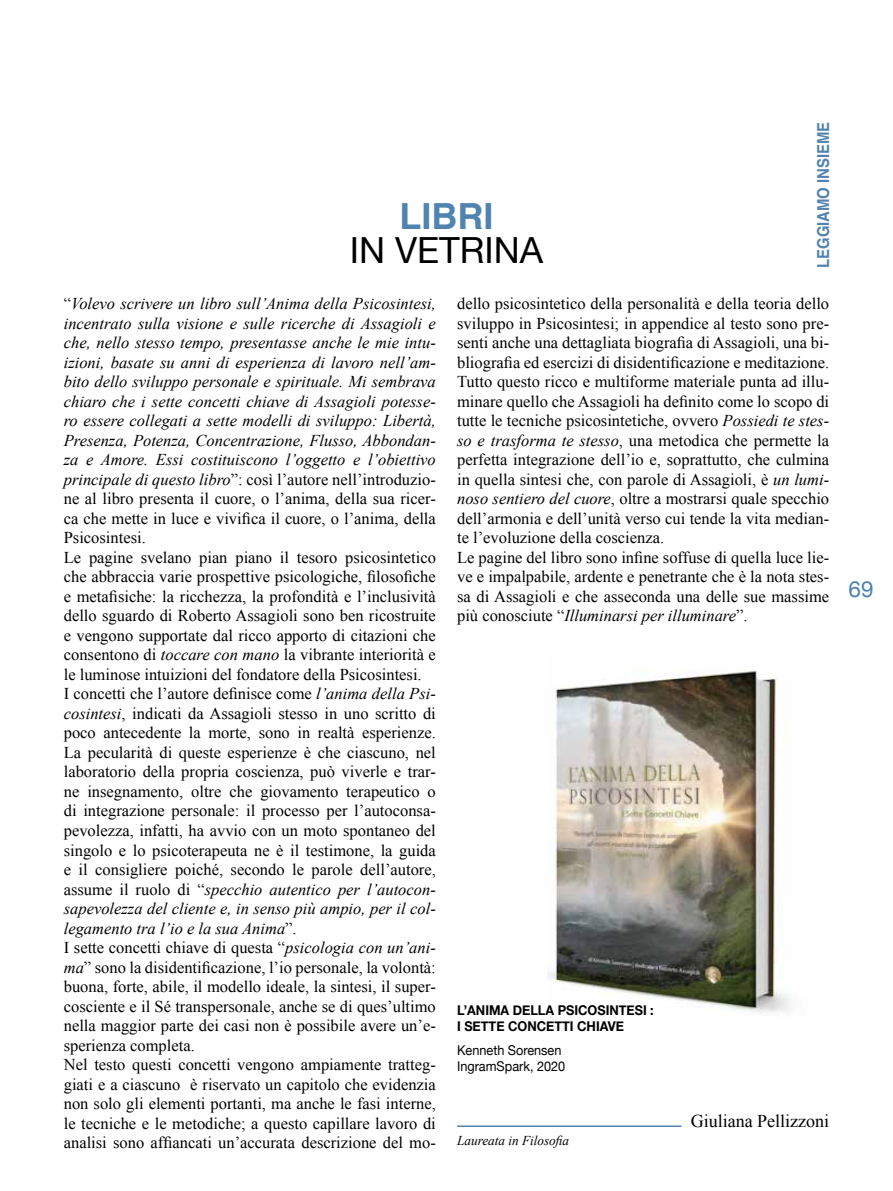
<style>
.page{position:relative;width:893px;height:1191px;background:#fff}
.page>*{position:absolute;margin:0;border:0;box-sizing:border-box;transform-origin:0 0}
.t1{font:36px "Helvetica Neue";color:#000}
.t2{font:700 36px "Helvetica";color:#5083af}
.t3{font:22.5px "Helvetica Neue";color:#5083af}
.t4{font:18px "Times New Roman";color:#000}
.t5{font:16.5px/19.5px "Times New Roman";color:#000}
.t6{font:700 16.5px "Helvetica";color:#5083af;scale:.9 1}
.t7{font:700 13.5px/16.5px "Helvetica Neue";color:#000;scale:.94 1}
.t8{font:13.5px/16.2px "Helvetica Neue";color:#000;scale:.94 1}
.t9{font:italic 13.5px "Times New Roman";color:#000}
.s1{font-style:italic}
</style>
<div class="page">
<hr style="left:457px;top:1125px;width:224px;height:2px;background:#5083af">
<img style="left:547px;top:670px;width:242px;height:343px">
<p class="t6" style="left:810px;top:268px;width:164px;rotate:-90deg">LEGGIAMO INSIEME</p>
<h1 class="t2" style="left:399px;top:187px;width:95px">LIBRI</h1>
<h1 class="t1" style="left:350px;top:224px;width:195px">IN VETRINA</h1>
<p class="t5" style="left:457px;top:294px;width:374px">dello psicosintetico della personalità e della teoria dello sviluppo in Psicosintesi; in appendice al testo sono pre&shy;senti anche una dettagliata biografia di Assagioli, una bi&shy;bliografia ed esercizi di disidentificazione e meditazione.<br>Tutto questo ricco e multiforme materiale punta ad illu&shy;minare quello che Assagioli ha definito come lo scopo di tutte le tecniche psicosintetiche, ovvero <span class="s1">Possiedi te stes&shy;so e trasforma te stesso</span>, una metodica che permette la perfetta integrazione dell’io e, soprattutto, che culmina in quella sintesi che, con parole di Assagioli, è <span class="s1">un lumi&shy;noso sentiero del cuore</span>, oltre a mostrarsi quale specchio dell’armonia e dell’unità verso cui tende la vita median&shy;te l’evoluzione della coscienza.<br>Le pagine del libro sono infine soffuse di quella luce lie&shy;ve e impalpabile, ardente e penetrante che è la nota stes&shy;sa di Assagioli e che asseconda una delle sue massime più conosciute “<span class="s1">Illuminarsi per illuminare</span>”.</p>
<p class="t5" style="left:64px;top:294px;width:374px">“<span class="s1">Volevo scrivere un libro sull’Anima della Psicosintesi, incentrato sulla visione e sulle ricerche di Assagioli e che, nello stesso tempo, presentasse anche le mie intu&shy;izioni, basate su anni di esperienza di lavoro nell’am&shy;bito dello sviluppo personale e spirituale. Mi sembrava chiaro che i sette concetti chiave di Assagioli potesse&shy;ro essere collegati a sette modelli di sviluppo: Libertà, Presenza, Potenza, Concentrazione, Flusso, Abbondan&shy;za e Amore. Essi costituiscono l’oggetto e l’obiettivo principale di questo libro</span>”: così l’autore nell’introduzio&shy;ne al libro presenta il cuore, o l’anima, della sua ricer&shy;ca che mette in luce e vivifica il cuore, o l’anima, della Psicosintesi.<br>Le pagine svelano pian piano il tesoro psicosintetico che abbraccia varie prospettive psicologiche, filosofiche e metafisiche: la ricchezza, la profondità e l’inclusività dello sguardo di Roberto Assagioli sono ben ricostruite e vengono supportate dal ricco apporto di citazioni che consentono di <span class="s1">toccare con mano</span> la vibrante interiorità e le luminose intuizioni del fondatore della Psicosintesi.<br>I concetti che l’autore definisce come <span class="s1">l’anima della Psi&shy;cosintesi</span>, indicati da Assagioli stesso in uno scritto di poco antecedente la morte, sono in realtà esperienze.<br>La pecularità di queste esperienze è che ciascuno, nel laboratorio della propria coscienza, può viverle e trar&shy;ne insegnamento, oltre che giovamento terapeutico o di integrazione personale: il processo per l’autoconsa&shy;pevolezza, infatti, ha avvio con un moto spontaneo del singolo e lo psicoterapeuta ne è il testimone, la guida e il consigliere poiché, secondo le parole dell’autore, assume il ruolo di “<span class="s1">specchio autentico per l’autocon&shy;sapevolezza del cliente e, in senso più ampio, per il col&shy;legamento tra l’io e la sua Anima</span>”.<br>I sette concetti chiave di questa “<span class="s1">psicologia con un’ani&shy;ma</span>” sono la disidentificazione, l’io personale, la volontà: buona, forte, abile, il modello ideale, la sintesi, il super&shy;cosciente e il Sé transpersonale, anche se di ques’ultimo nella maggior parte dei casi non è possibile avere un’e&shy;sperienza completa.<br>Nel testo questi concetti vengono ampiamente tratteg&shy;giati e a ciascuno è riservato un capitolo che evidenzia non solo gli elementi portanti, ma anche le fasi interne, le tecniche e le metodiche; a questo capillare lavoro di analisi sono affiancati un’accurata descrizione del mo-</p>
<p class="t7" style="left:457px;top:1002px;width:211px">L’ANIMA DELLA PSICOSINTESI :<br>I SETTE CONCETTI CHIAVE</p>
<p class="t8" style="left:457px;top:1042px;width:117px">Kenneth Sorensen<br>IngramSpark, 2020</p>
<p class="t4" style="left:691px;top:1108px;width:140px">Giuliana Pellizzoni</p>
<p class="t9" style="left:457px;top:1131px;width:113px">Laureata in Filosofia</p>
<h2 class="t3" style="left:849px;top:573px;width:27px">69</h2>
</div>
